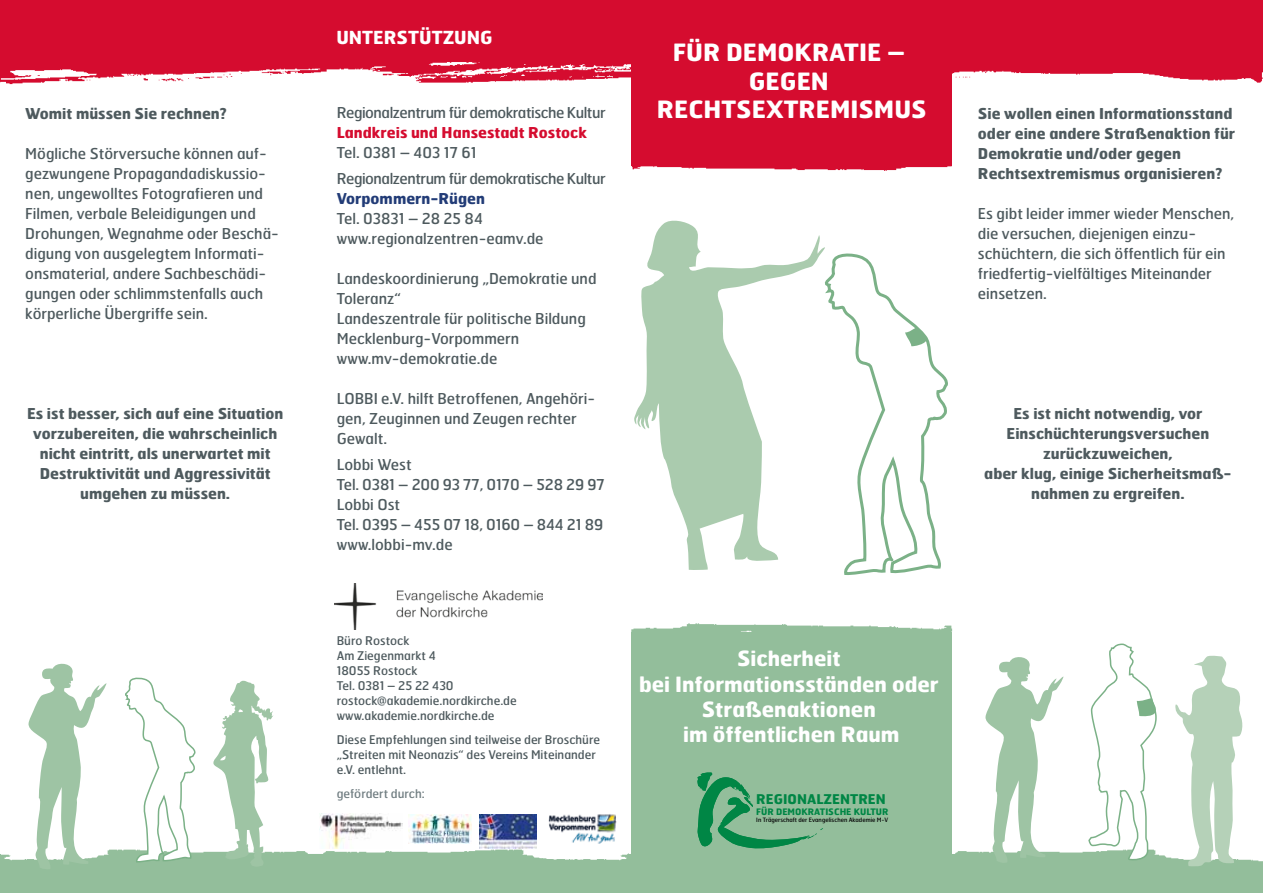
<style>
.page{position:relative;width:1263px;height:893px;background:#fff}
.page>*{position:absolute;margin:0;border:0;box-sizing:border-box;transform-origin:0 0}
.t1{font:700 23.85px/28.7px "Hermes";color:#fff;text-align:center}
.t2{font:700 21px/25.2px "Hermes";color:#fff;text-align:center}
.t3{font:700 18px "Hermes";color:#fff}
.t4{font:15px/20px "Hermes";color:#4e5a5e}
.t5{font:700 15px/20px "Hermes";color:#4e5a5e;text-align:center}
.t6{font:15px/26px "Hermes";letter-spacing:-.03em;color:#4e5a5e}
.t7{font:700 15px "Hermes";color:#d50c2f}
.t8{font:700 15px "Hermes";color:#223c77}
.t9{font:700 13.5px "Hermes";color:#008645}
.t10{font:12px/15px "Hermes";color:#4e5a5e}
.t11{font:12px "Hermes";color:#717e82}
.t12{font:700 9px "Hermes";color:#008645}
.t13{font:6px "Hermes";color:#030304}
</style>
<div class="page">
<img style="left:0;top:61px;width:1263px;height:39px">
<img style="left:631px;top:154px;width:321px;height:17px">
<div style="left:632px;top:2px;width:320px;height:163px;background:#d50c2f"></div>
<div style="left:631px;top:632px;width:321px;height:259px;background:#93be9b"></div>
<img style="left:631px;top:623px;width:322px;height:9px">
<div style="left:0;top:0;width:1263px;height:61px;background:#d50c2f"></div>
<svg style="left:634px;top:220px;width:191px;height:350px"></svg>
<img style="left:0;top:833px;width:620px;height:29px">
<div style="left:0;top:862px;width:1263px;height:31px;background:#93be9b"></div>
<img style="left:620px;top:851px;width:643px;height:11px">
<svg style="left:985px;top:657px;width:78px;height:205px"></svg>
<svg style="left:1175px;top:655px;width:68px;height:211px"></svg>
<svg style="left:1087px;top:643px;width:71px;height:218px"></svg>
<svg style="left:213px;top:681px;width:60px;height:185px"></svg>
<svg style="left:28px;top:663px;width:79px;height:206px"></svg>
<svg style="left:818px;top:253px;width:130px;height:322px"></svg>
<svg style="left:697px;top:772px;width:126px;height:77px"></svg>
<svg style="left:122px;top:677px;width:74px;height:186px"></svg>
<img style="left:335px;top:583px;width:207px;height:47px">
<img style="left:480px;top:814px;width:56px;height:34px">
<img style="left:546px;top:814px;width:73px;height:31px">
<img style="left:409px;top:815px;width:63px;height:28px">
<img style="left:320px;top:814px;width:82px;height:34px">
<p class="t3" style="left:336px;top:26px;width:158px">UNTERSTÜTZUNG</p>
<h1 class="t1" style="left:673px;top:37px;width:234px">FÜR DEMOKRATIE –<br>GEGEN</h1>
<p class="t5" style="left:25px;top:103px;width:203px">Womit müssen Sie rechnen?</p>
<h1 class="t1" style="left:657px;top:94px;width:271px">RECHTSEXTREMISMUS</h1>
<p class="t4" style="left:25px;top:143px;width:255px">Mögliche Störversuche können auf&shy;gezwungene Propagandadiskussio&shy;nen, ungewolltes Fotografieren und Filmen, verbale Beleidigungen und Drohungen, Wegnahme oder Beschä&shy;digung von ausgelegtem Informati&shy;onsmaterial, andere Sachbeschädi&shy;gungen oder schlimmstenfalls auch körperliche Übergriffe sein.</p>
<p class="t6" style="left:337px;top:100px;width:270px">Regionalzentrum für demokratische Kultur</p>
<p class="t7" style="left:337px;top:123px;width:252px">Landkreis und Hansestadt Rostock</p>
<p class="t6" style="left:337px;top:139px;width:270px">Tel. 0381 – 403 17 61<br>Regionalzentrum für demokratische Kultur</p>
<p class="t8" style="left:337px;top:189px;width:150px">Vorpommern-Rügen</p>
<p class="t4" style="left:337px;top:208px;width:208px">Tel. 03831 – 28 25 84 www.regionalzentren-eamv.de</p>
<p class="t4" style="left:337px;top:268px;width:261px">Landeskoordinierung „Demokratie und<br>Toleranz“<br>Landeszentrale für politische Bildung<br>Mecklenburg-Vorpommern www.mv-demokratie.de</p>
<p class="t4" style="left:337px;top:388px;width:260px">LOBBI e.V. hilft Betroffenen, Angehöri&shy;gen, Zeuginnen und Zeugen rechter<br>Gewalt.</p>
<p class="t4" style="left:337px;top:454px;width:270px">Lobbi West<br>Tel. 0381 – 200 93 77, 0170 – 528 29 97<br>Lobbi Ost<br>Tel. 0395 – 455 07 18, 0160 – 844 21 89 www.lobbi-mv.de</p>
<p class="t5" style="left:27px;top:403px;width:258px">Es ist besser, sich auf eine Situation vorzubereiten, die wahrscheinlich nicht eintritt, als unerwartet mit<br>Destruktivität und Aggressivität umgehen zu müssen.</p>
<p class="t10" style="left:337px;top:632px;width:182px">Büro Rostock<br>Am Ziegenmarkt 4<br>18055 Rostock<br>Tel. 0381 – 25 22 430 rostock@akademie.nordkirche.de www.akademie.nordkirche.de</p>
<p class="t10" style="left:337px;top:731px;width:265px">Diese Empfehlungen sind teilweise der Broschüre „Streiten mit Neonazis“ des Vereins Miteinander e.V. entlehnt.</p>
<p class="t11" style="left:337px;top:786px;width:90px">gefördert durch:</p>
<h2 class="t2" style="left:639px;top:645px;width:301px">Sicherheit<br>bei Informationsständen oder<br>Straßenaktionen<br>im öffentlichen Raum</h2>
<p class="t9" style="left:756px;top:790px;width:131px">REGIONALZENTREN</p>
<p class="t12" style="left:756px;top:806px;width:134px">FÜR DEMOKRATISCHE KULTUR</p>
<p class="t13" style="left:756px;top:816px;width:134px">In Trägerschaft der Evangelischen Akademie M-V</p>
<p class="t5" style="left:978px;top:103px;width:259px;text-align:left">Sie wollen einen Informationsstand oder eine andere Straßenaktion für Demokratie und/oder gegen Rechtsextremismus organisieren?</p>
<p class="t4" style="left:978px;top:203px;width:258px">Es gibt leider immer wieder Menschen, die versuchen, diejenigen einzu&shy;schüchtern, die sich öffentlich für ein friedfertig-vielfältiges Miteinander einsetzen.</p>
<p class="t5" style="left:984px;top:403px;width:249px">Es ist nicht notwendig, vor<br>Einschüchterungsversuchen zurückzuweichen,<br>aber klug, einige Sicherheitsmaß&shy;nahmen zu ergreifen.</p>
</div>
